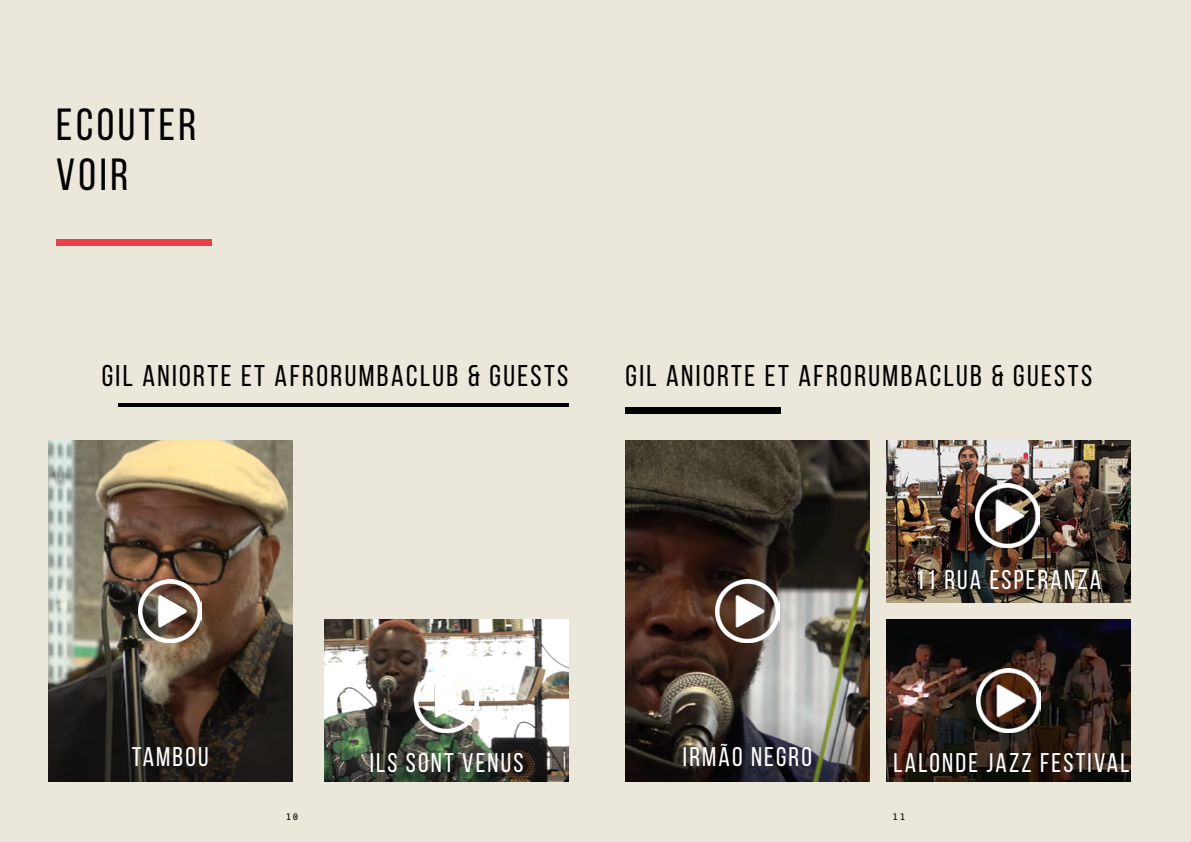
<style>
.page{position:relative;width:1191px;height:842px;background:#ebe7da}
.page>*{position:absolute;margin:0;border:0;box-sizing:border-box;transform-origin:0 0}
.t1{font:45px/50px "Bebas Neue";letter-spacing:.08em;color:#000}
.t2{font:30px "Bebas Neue";letter-spacing:.08em;color:#000}
.t3{font:27px "Bebas Neue";letter-spacing:.08em;color:#fff}
.t4{font:9px "Hack";color:#000}
</style>
<div class="page">
<img style="left:324px;top:620px;width:244px;height:162px">
<img style="left:415px;top:669px;width:63px;height:64px">
<hr style="left:118px;top:404px;width:450px;height:3px;background:#000">
<img style="left:886px;top:441px;width:244px;height:161px">
<img style="left:975px;top:484px;width:64px;height:63px">
<img style="left:886px;top:619px;width:244px;height:162px">
<img style="left:976px;top:669px;width:64px;height:63px">
<img style="left:625px;top:441px;width:244px;height:340px">
<img style="left:715px;top:579px;width:64px;height:63px">
<div style="left:625px;top:407px;width:156px;height:7px;background:#000"></div>
<img style="left:48px;top:441px;width:244px;height:340px">
<img style="left:138px;top:579px;width:64px;height:63px">
<div style="left:56px;top:239px;width:156px;height:7px;background:#ec3e46"></div>
<h1 class="t1" style="left:56px;top:99px;width:142px">ECOUTER<br>VOIR</h1>
<p class="t2" style="left:102px;top:359px;width:468px">GIL ANIORTE ET AFRORUMBACLUB &amp; GUESTS</p>
<p class="t2" style="left:625px;top:359px;width:468px">GIL ANIORTE ET AFRORUMBACLUB &amp; GUESTS</p>
<p class="t3" style="left:915px;top:565px;width:187px">11 RUA ESPERANZA</p>
<p class="t3" style="left:132px;top:742px;width:78px">TAMBOU</p>
<p class="t3" style="left:683px;top:742px;width:130px">IRMÃO NEGRO</p>
<p class="t3" style="left:370px;top:748px;width:155px">ILS SONT VENUS</p>
<p class="t3" style="left:893px;top:748px;width:237px">LALONDE JAZZ FESTIVAL</p>
<p class="t4" style="left:286px;top:811px;width:14px">10</p>
<p class="t4" style="left:892px;top:811px;width:14px">11</p>
</div>
